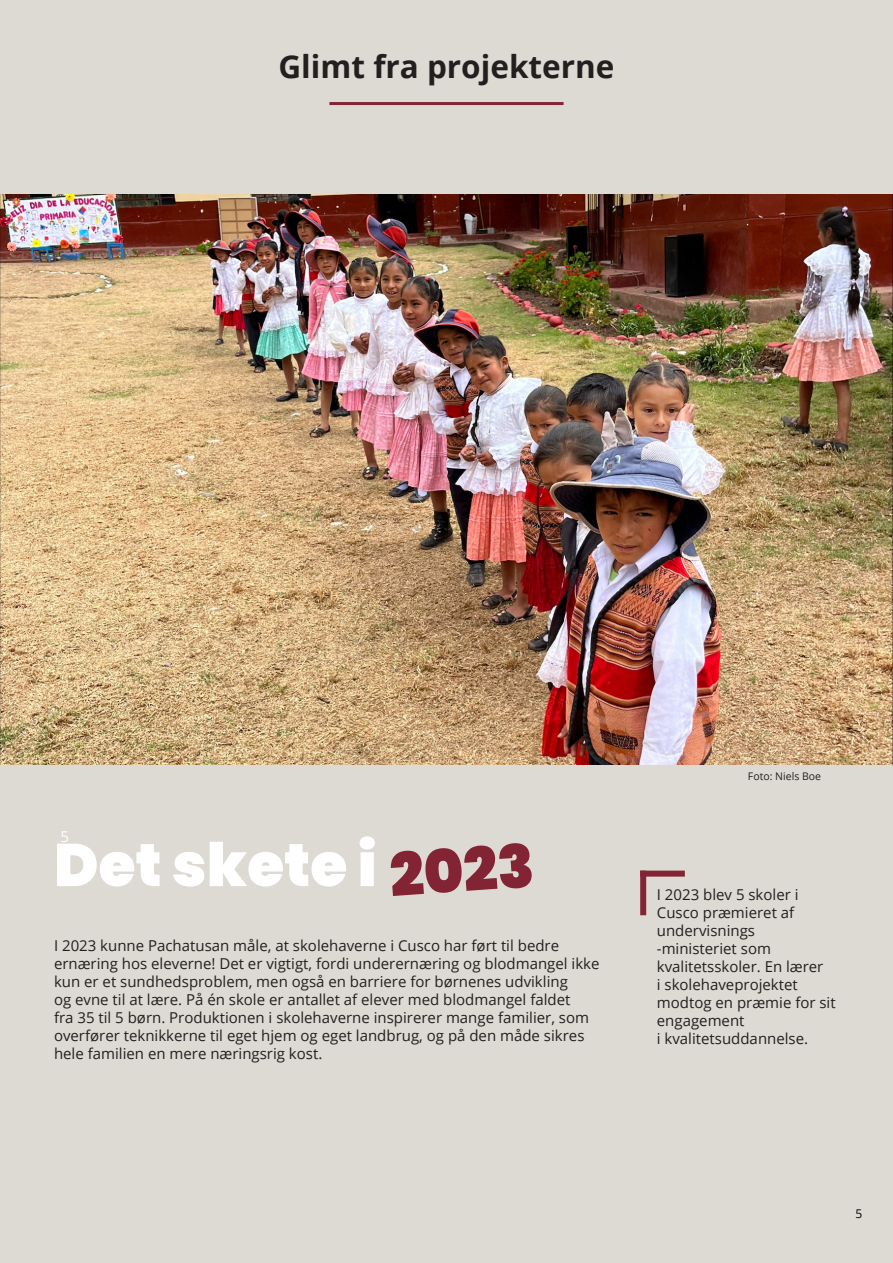
<style>
.page{position:relative;width:893px;height:1263px;background:#dddad3}
.page>*{position:absolute;margin:0;border:0;box-sizing:border-box;transform-origin:0 0}
.t1{font:900 60px "Poppins";color:#fff}
.t2{font:900 60px "Poppins";color:#822433}
.t3{font:700 31.5px "Open Sans";color:#231f20}
.t4{font:15px/18px "Open Sans";color:#231f20}
.t5{font:15px "Open Sans";color:#fff}
.t6{font:12px "Open Sans";color:#000}
.t7{font:10.5px "Open Sans";color:#231f20}
</style>
<div class="page">
<img style="left:0;top:194px;width:893px;height:571px">
<div style="left:640px;top:871px;width:45px;height:6px;background:#822433"></div>
<div style="left:640px;top:871px;width:6px;height:44px;background:#822433"></div>
<hr style="left:329px;top:102px;width:235px;height:3px;background:#822433">
<p class="t3" style="left:278px;top:44px;width:337px">Glimt fra projekterne</p>
<p class="t5" style="left:60px;top:826px;width:10px">5</p>
<p class="t1" style="left:54px;top:830px;width:324px">Det skete i</p>
<p class="t2" style="left:387px;top:841px;width:146px;rotate:-4deg">2023</p>
<p class="t4" style="left:54px;top:936px;width:547px">I 2023 kunne Pachatusan måle, at skolehaverne i Cusco har ført til bedre ernæring hos eleverne! Det er vigtigt, fordi underernæring og blodmangel ikke kun er et sundhedsproblem, men også en barriere for børnenes udvikling<br>og evne til at lære. På én skole er antallet af elever med blodmangel faldet<br>fra 35 til 5 børn. Produktionen i skolehaverne inspirerer mange familier, som overfører teknikkerne til eget hjem og eget landbrug, og på den måde sikres hele familien en mere næringsrig kost.</p>
<p class="t7" style="left:748px;top:769px;width:75px">Foto: Niels Boe</p>
<p class="t4" style="left:657px;top:885px;width:180px">I 2023 blev 5 skoler i<br>Cusco præmieret af undervisnings -ministeriet som kvalitetsskoler. En lærer<br>i skolehaveprojektet modtog en præmie for sit engagement<br>i kvalitetsuddannelse.</p>
<p class="t6" style="left:855px;top:1206px;width:8px">5</p>
</div>
